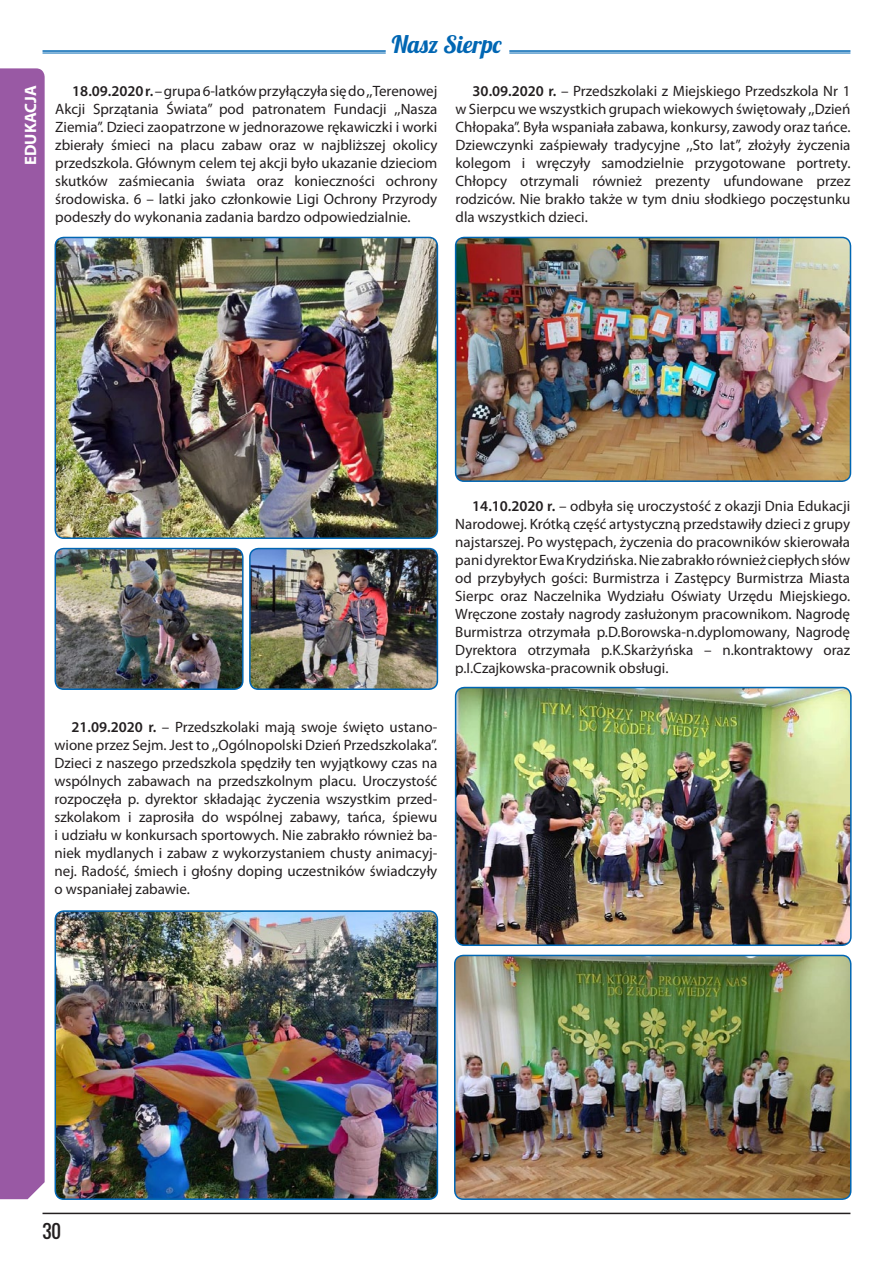
<style>
.page{position:relative;width:893px;height:1263px;background:#fff}
.page>*{position:absolute;margin:0;border:0;box-sizing:border-box;transform-origin:0 0}
.t1{font:24px "Lobster 1.4";color:#0166b3}
.t2{font:18px "Oswald";color:#231f20}
.t3{font:700 16.5px "Myriad Pro";color:#fff}
.t4{font:15px/18px "Myriad Pro";color:#231f20;text-align:justify}
.s1{font-weight:600}
</style>
<div class="page">
<div style="left:0;top:68px;width:45px;height:1131px;background:#9959a4"></div>
<img style="left:55px;top:237px;width:382px;height:301px">
<div style="left:55px;top:237px;width:383px;height:302px;border:2px solid #0166b3;border-radius:9px"></div>
<img style="left:250px;top:549px;width:187px;height:140px">
<div style="left:249px;top:548px;width:189px;height:142px;border:2px solid #0166b3;border-radius:9px"></div>
<img style="left:55px;top:549px;width:186px;height:140px">
<div style="left:55px;top:548px;width:189px;height:142px;border:2px solid #0166b3;border-radius:9px"></div>
<img style="left:55px;top:911px;width:382px;height:288px">
<div style="left:55px;top:910px;width:383px;height:290px;border:2px solid #0166b3;border-radius:9px"></div>
<img style="left:456px;top:237px;width:394px;height:244px">
<div style="left:455px;top:237px;width:396px;height:245px;border:2px solid #0166b3;border-radius:9px"></div>
<img style="left:455px;top:955px;width:396px;height:244px">
<div style="left:454px;top:955px;width:397px;height:245px;border:2px solid #0166b3;border-radius:9px"></div>
<img style="left:456px;top:687px;width:394px;height:258px">
<div style="left:455px;top:687px;width:397px;height:259px;border:2px solid #0166b3;border-radius:9px"></div>
<hr style="left:43px;top:50px;width:343px;height:2px;background:#0166b3">
<hr style="left:43px;top:53px;width:343px;height:1px;background:#0166b3">
<hr style="left:509px;top:50px;width:341px;height:2px;background:#0166b3">
<hr style="left:509px;top:53px;width:341px;height:1px;background:#0166b3">
<hr style="left:43px;top:1213px;width:807px;height:1px;background:#231f20">
<h1 class="t1" style="left:392px;top:29px;width:111px">Nasz Sierpc</h1>
<p class="t3" style="left:20px;top:165px;width:81px;rotate:-90deg">EDUKACJA</p>
<p class="t4" style="left:55px;top:82px;width:384px;text-indent:17px"><span class="s1">18.09.2020 r.</span> – grupa 6-latków przyłączyła się do ,,Terenowej Akcji Sprzątania Świata” pod patronatem Fundacji ,,Nasza Ziemia”. Dzieci zaopatrzone w jednorazowe rękawiczki i worki zbierały śmieci na placu zabaw oraz w najbliższej okolicy przedszkola. Głównym celem tej akcji było ukazanie dzieciom skutków zaśmiecania świata oraz konieczności ochrony środowiska. 6 – latki jako członkowie Ligi Ochrony Przyrody podeszły do wykonania zadania bardzo odpowiedzialnie.</p>
<p class="t4" style="left:456px;top:82px;width:396px;text-indent:17px"><span class="s1">30.09.2020 r.</span> – Przedszkolaki z Miejskiego Przedszkola Nr 1 w Sierpcu we wszystkich grupach wiekowych świętowały ,,Dzień Chłopaka”. Była wspaniała zabawa, konkursy, zawody oraz tańce.<br>Dziewczynki zaśpiewały tradycyjne ,,Sto lat”, złożyły życzenia kolegom i wręczyły samodzielnie przygotowane portrety.<br>Chłopcy otrzymali również prezenty ufundowane przez rodziców. Nie brakło także w tym dniu słodkiego poczęstunku dla wszystkich dzieci.</p>
<p class="t4" style="left:55px;top:718px;width:384px;text-indent:17px"><span class="s1">21.09.2020 r.</span> – Przedszkolaki mają swoje święto ustano&shy;wione przez Sejm. Jest to ,,Ogólnopolski Dzień Przedszkolaka”.<br>Dzieci z naszego przedszkola spędziły ten wyjątkowy czas na wspólnych zabawach na przedszkolnym placu. Uroczystość rozpoczęła p. dyrektor składając życzenia wszystkim przed&shy;szkolakom i zaprosiła do wspólnej zabawy, tańca, śpiewu i udziału w konkursach sportowych. Nie zabrakło również ba&shy;niek mydlanych i zabaw z wykorzystaniem chusty animacyj&shy;nej. Radość, śmiech i głośny doping uczestników świadczyły o wspaniałej zabawie.</p>
<p class="t4" style="left:455px;top:497px;width:396px;text-indent:17px"><span class="s1">14.10.2020 r.</span> – odbyła się uroczystość z okazji Dnia Edukacji Narodowej. Krótką część artystyczną przedstawiły dzieci z grupy najstarszej. Po występach, życzenia do pracowników skierowała pani dyrektor Ewa Krydzińska. Nie zabrakło również ciepłych słów od przybyłych gości: Burmistrza i Zastępcy Burmistrza Miasta Sierpc oraz Naczelnika Wydziału Oświaty Urzędu Miejskiego.<br>Wręczone zostały nagrody zasłużonym pracownikom. Nagrodę Burmistrza otrzymała p.D.Borowska-n.dyplomowany, Nagrodę Dyrektora otrzymała p.K.Skarżyńska – n.kontraktowy oraz p.I.Czajkowska-pracownik obsługi.</p>
<p class="t2" style="left:43px;top:1218px;width:20px">30</p>
</div>
